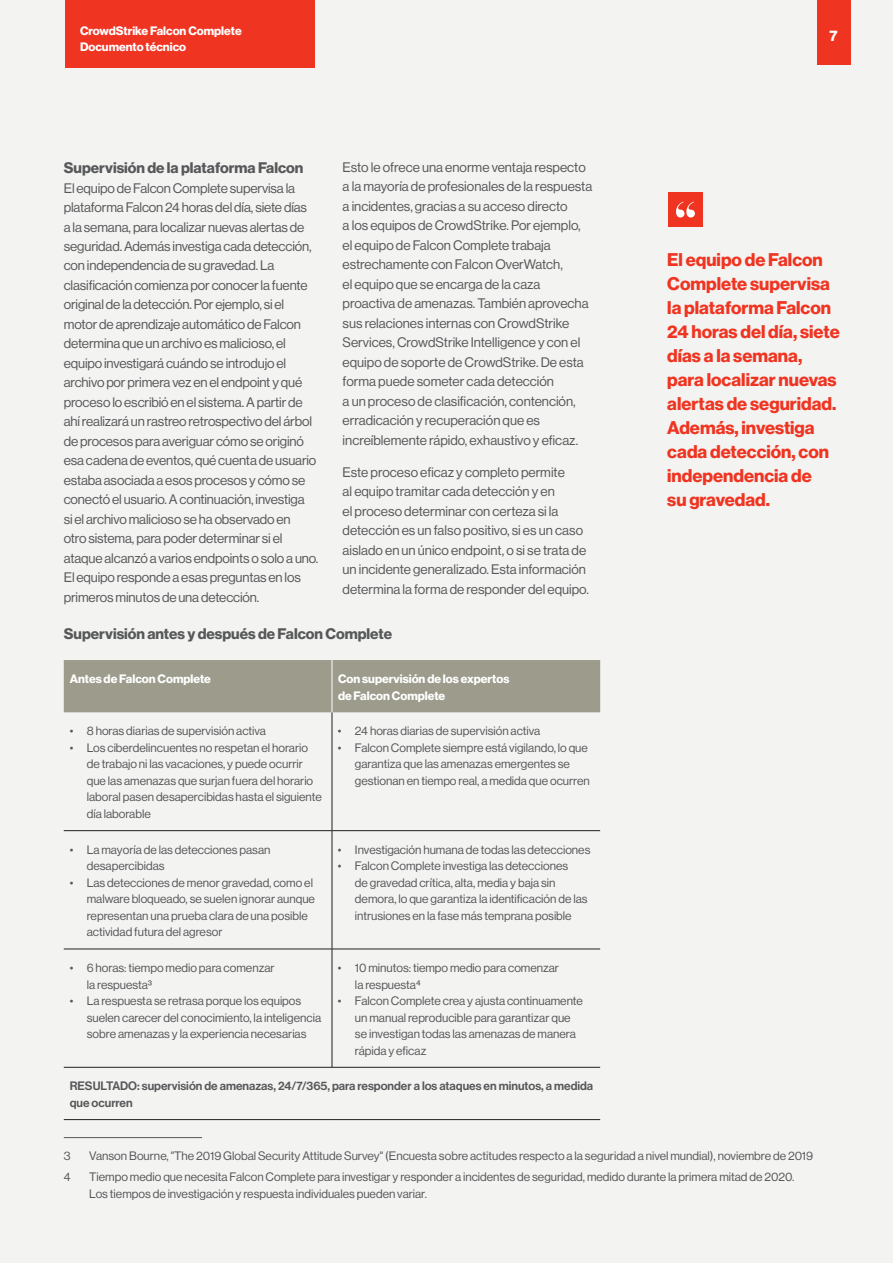
<style>
.page{position:relative;width:893px;height:1263px;background:#f3f3f1}
.page>*{position:absolute;margin:0;border:0;box-sizing:border-box;transform-origin:0 0}
.t1{font:700 18px/24px "Haas Grot Disp 75";color:#ef3522}
.t2{font:700 15px "Haas Grot Disp 75";color:#57585a}
.t3{font:700 15px "Haas Grot Disp 75";color:#fff}
.t4{font:13.5px/19.5px "Haas Grot Disp 55 Roman";letter-spacing:-.01em;color:#57585a}
.t5{font:12px/16.5px "Haas Grot Disp 55 Roman";color:#57585a}
.t6{font:700 12px/16.5px "Haas Grot Disp 75";color:#fff}
.t7{font:500 12px/16.5px "Haas Grot Disp 65";color:#57585a}
</style>
<div class="page">
<div style="left:65px;top:0;width:249px;height:68px;background:#ef3522"></div>
<div style="left:817px;top:0;width:33px;height:64px;background:#ef3522"></div>
<div style="left:64px;top:660px;width:536px;height:52px;background:#9d9c8c"></div>
<hr style="left:332px;top:712px;width:1px;height:118px;background:#231f20">
<hr style="left:64px;top:830px;width:268px;height:1px;background:#231f20">
<hr style="left:332px;top:830px;width:268px;height:1px;background:#231f20">
<hr style="left:332px;top:831px;width:1px;height:118px;background:#231f20">
<hr style="left:64px;top:949px;width:268px;height:1px;background:#231f20">
<hr style="left:332px;top:949px;width:268px;height:1px;background:#231f20">
<hr style="left:332px;top:949px;width:1px;height:118px;background:#231f20">
<hr style="left:64px;top:1067px;width:268px;height:1px;background:#231f20">
<hr style="left:332px;top:1067px;width:268px;height:1px;background:#231f20">
<hr style="left:64px;top:1119px;width:268px;height:1px;background:#231f20">
<hr style="left:332px;top:1119px;width:268px;height:1px;background:#231f20">
<hr style="left:332px;top:660px;width:1px;height:52px;background:#fff">
<div style="left:668px;top:192px;width:35px;height:35px;background:#ef3522"></div>
<svg style="left:676px;top:202px;width:19px;height:15px"></svg>
<hr style="left:64px;top:1137px;width:138px;height:1px;background:#57585a">
<p class="t6" style="left:80px;top:23px;width:163px">CrowdStrike Falcon Complete<br>Documento técnico</p>
<p class="t2" style="left:64px;top:159px;width:241px">Supervisión de la plataforma Falcon</p>
<p class="t4" style="left:64px;top:178px;width:256px">El equipo de Falcon Complete supervisa la plataforma Falcon 24 horas del día, siete días<br>a la semana, para localizar nuevas alertas de seguridad. Además investiga cada detección, con independencia de su gravedad. La clasificación comienza por conocer la fuente original de la detección. Por ejemplo, si el motor de aprendizaje automático de Falcon determina que un archivo es malicioso, el equipo investigará cuándo se introdujo el archivo por primera vez en el endpoint y qué proceso lo escribió en el sistema. A partir de ahí realizará un rastreo retrospectivo del árbol de procesos para averiguar cómo se originó esa cadena de eventos, qué cuenta de usuario estaba asociada a esos procesos y cómo se conectó el usuario. A continuación, investiga<br>si el archivo malicioso se ha observado en<br>otro sistema, para poder determinar si el ataque alcanzó a varios endpoints o solo a uno.<br>El equipo responde a esas preguntas en los primeros minutos de una detección.</p>
<p class="t4" style="left:343px;top:157px;width:251px">Esto le ofrece una enorme ventaja respecto a la mayoría de profesionales de la respuesta a incidentes, gracias a su acceso directo<br>a los equipos de CrowdStrike. Por ejemplo, el equipo de Falcon Complete trabaja estrechamente con Falcon OverWatch,<br>el equipo que se encarga de la caza proactiva de amenazas. También aprovecha sus relaciones internas con CrowdStrike Services, CrowdStrike Intelligence y con el equipo de soporte de CrowdStrike. De esta forma puede someter cada detección<br>a un proceso de clasificación, contención, erradicación y recuperación que es increíblemente rápido, exhaustivo y eficaz.</p>
<p class="t4" style="left:343px;top:462px;width:248px">Este proceso eficaz y completo permite<br>al equipo tramitar cada detección y en<br>el proceso determinar con certeza si la detección es un falso positivo, si es un caso aislado en un único endpoint, o si se trata de un incidente generalizado. Esta información determina la forma de responder del equipo.</p>
<p class="t2" style="left:64px;top:624px;width:330px">Supervisión antes y después de Falcon Complete</p>
<p class="t6" style="left:70px;top:671px;width:143px">Antes de Falcon Complete</p>
<p class="t6" style="left:338px;top:671px;width:173px">Con supervisión de los expertos de Falcon Complete</p>
<p class="t5" style="left:70px;top:723px;width:198px">• 8 horas diarias de supervisión activa</p>
<p class="t5" style="left:87px;top:739px;width:237px;text-indent:-17px">• Los ciberdelincuentes no respetan el horario de trabajo ni las vacaciones, y puede ocurrir que las amenazas que surjan fuera del horario laboral pasen desapercibidas hasta el siguiente día laborable</p>
<p class="t5" style="left:338px;top:723px;width:204px">• 24 horas diarias de supervisión activa</p>
<p class="t5" style="left:355px;top:739px;width:236px;text-indent:-17px">• Falcon Complete siempre está vigilando, lo que garantiza que las amenazas emergentes se gestionan en tiempo real, a medida que ocurren</p>
<p class="t5" style="left:87px;top:841px;width:185px;text-indent:-17px">• La mayoría de las detecciones pasan desapercibidas</p>
<p class="t5" style="left:87px;top:874px;width:230px;text-indent:-17px">• Las detecciones de menor gravedad, como el malware bloqueado, se suelen ignorar aunque representan una prueba clara de una posible actividad futura del agresor</p>
<p class="t5" style="left:338px;top:841px;width:254px">• Investigación humana de todas las detecciones</p>
<p class="t5" style="left:355px;top:858px;width:234px;text-indent:-17px">• Falcon Complete investiga las detecciones<br>de gravedad crítica, alta, media y baja sin demora, lo que garantiza la identificación de las intrusiones en la fase más temprana posible</p>
<p class="t5" style="left:355px;top:960px;width:206px;text-indent:-17px">• 10 minutos: tiempo medio para comenzar la respuesta4</p>
<p class="t5" style="left:355px;top:993px;width:229px;text-indent:-17px">• Falcon Complete crea y ajusta continuamente un manual reproducible para garantizar que se investigan todas las amenazas de manera rápida y eficaz</p>
<p class="t7" style="left:70px;top:1078px;width:525px">RESULTADO: supervisión de amenazas, 24/7/365, para responder a los ataques en minutos, a medida que ocurren</p>
<p class="t5" style="left:87px;top:960px;width:189px;text-indent:-17px">• 6 horas: tiempo medio para comenzar la respuesta3</p>
<p class="t5" style="left:87px;top:993px;width:236px;text-indent:-17px">• La respuesta se retrasa porque los equipos suelen carecer del conocimiento, la inteligencia sobre amenazas y la experiencia necesarias</p>
<p class="t3" style="left:830px;top:27px;width:10px">7</p>
<h1 class="t1" style="left:667px;top:248px;width:174px">El equipo de Falcon<br>Complete supervisa la plataforma Falcon<br>24 horas del día, siete días a la semana, para localizar nuevas alertas de seguridad.<br>Además, investiga cada detección, con independencia de<br>su gravedad.</h1>
<p class="t5" style="left:64px;top:1147px;width:8px">3</p>
<p class="t5" style="left:89px;top:1147px;width:725px">Vanson Bourne, "The 2019 Global Security Attitude Survey" (Encuesta sobre actitudes respecto a la seguridad a nivel mundial), noviembre de 2019</p>
<p class="t5" style="left:64px;top:1169px;width:8px">4</p>
<p class="t5" style="left:89px;top:1169px;width:707px">Tiempo medio que necesita Falcon Complete para investigar y responder a incidentes de seguridad, medido durante la primera mitad de 2020.<br>Los tiempos de investigación y respuesta individuales pueden variar.</p>
</div>
